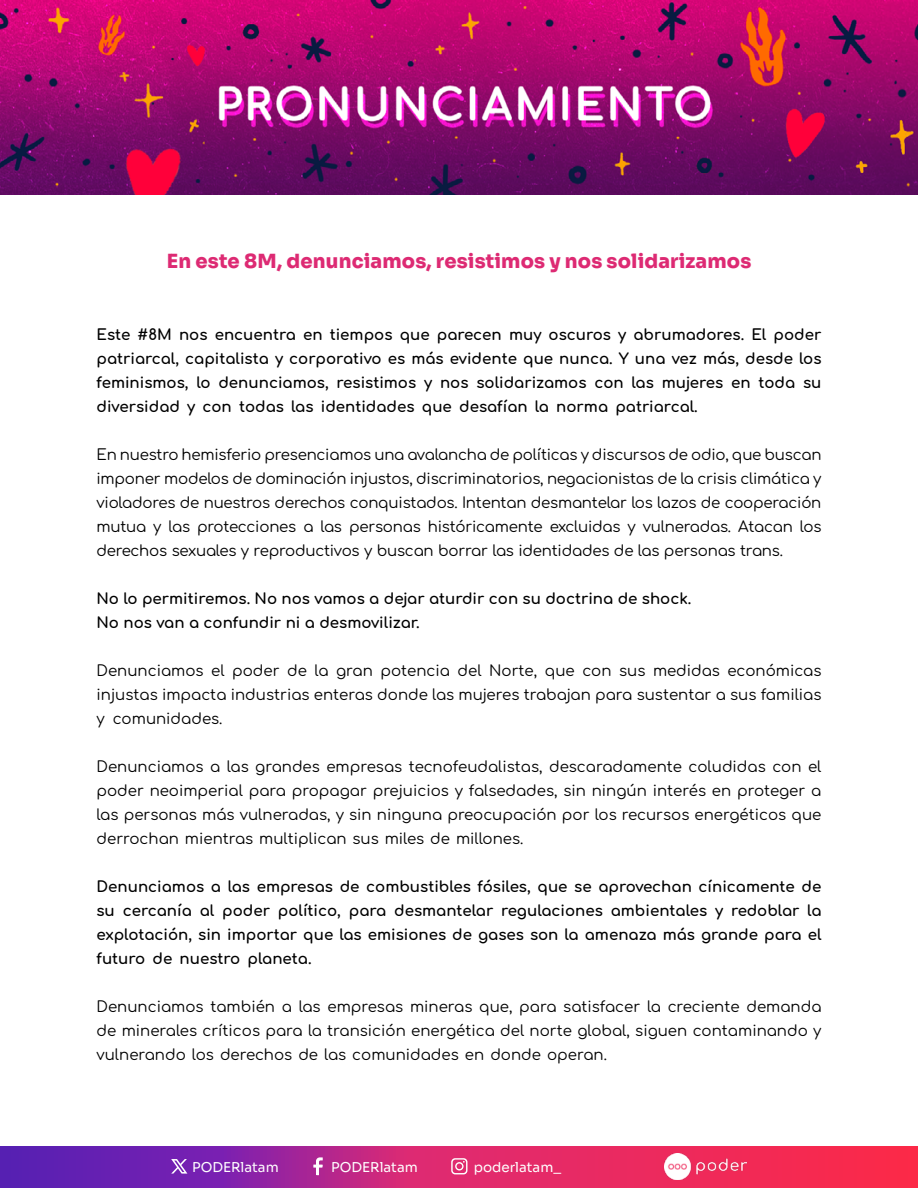
<style>
.page{position:relative;width:918px;height:1188px;background:#fff}
.page>*{position:absolute;margin:0;border:0;box-sizing:border-box;transform-origin:0 0}
.t1{font:800 19.5px "Sora";letter-spacing:.01em;color:#dd2a73}
.t2{font:15px/24px "Comfortaa";color:#000;text-align:justify}
.t3{font:13.5px "Sora";color:#fff}
</style>
<div class="page">
<img style="left:0;top:0;width:918px;height:194px">
<svg style="left:0;top:1147px;width:918px;height:41px;background:#bc267e"></svg>
<img style="left:665px;top:1153px;width:81px;height:26px">
<svg style="left:171px;top:1159px;width:16px;height:15px"></svg>
<svg style="left:313px;top:1157px;width:10px;height:18px"></svg>
<svg style="left:451px;top:1158px;width:16px;height:16px"></svg>
<h1 class="t1" style="left:167px;top:245px;width:586px">En este 8M, denunciamos, resistimos y nos solidarizamos</h1>
<p class="t2" style="left:97px;top:321px;width:727px">Este #8M nos encuentra en tiempos que parecen muy oscuros y abrumadores. El poder patriarcal, capitalista y corporativo es más evidente que nunca. Y una vez más, desde los feminismos, lo denunciamos, resistimos y nos solidarizamos con las mujeres en toda su diversidad y con todas las identidades que desafían la norma patriarcal.</p>
<p class="t2" style="left:97px;top:441px;width:727px">En nuestro hemisferio presenciamos una avalancha de políticas y discursos de odio, que buscan imponer modelos de dominación injustos, discriminatorios, negacionistas de la crisis climática y violadores de nuestros derechos conquistados. Intentan desmantelar los lazos de cooperación mutua y las protecciones a las personas históricamente excluidas y vulneradas. Atacan los derechos sexuales y reproductivos y buscan borrar las identidades de las personas trans.</p>
<p class="t2" style="left:97px;top:585px;width:597px">No lo permitiremos. No nos vamos a dejar aturdir con su doctrina de shock.<br>No nos van a confundir ni a desmovilizar.</p>
<p class="t2" style="left:97px;top:657px;width:727px">Denunciamos el poder de la gran potencia del Norte, que con sus medidas económicas injustas impacta industrias enteras donde las mujeres trabajan para sustentar a sus familias y comunidades.</p>
<p class="t2" style="left:97px;top:753px;width:727px">Denunciamos a las grandes empresas tecnofeudalistas, descaradamente coludidas con el poder neoimperial para propagar prejuicios y falsedades, sin ningún interés en proteger a las personas más vulneradas, y sin ninguna preocupación por los recursos energéticos que derrochan mientras multiplican sus miles de millones.</p>
<p class="t2" style="left:97px;top:873px;width:727px">Denunciamos a las empresas de combustibles fósiles, que se aprovechan cínicamente de su cercanía al poder político, para desmantelar regulaciones ambientales y redoblar la explotación, sin importar que las emisiones de gases son la amenaza más grande para el futuro de nuestro planeta.</p>
<p class="t2" style="left:97px;top:993px;width:727px">Denunciamos también a las empresas mineras que, para satisfacer la creciente demanda de minerales críticos para la transición energética del norte global, siguen contaminando y vulnerando los derechos de las comunidades en donde operan.</p>
<p class="t3" style="left:192px;top:1156px;width:88px">PODERlatam</p>
<p class="t3" style="left:331px;top:1156px;width:88px">PODERlatam</p>
<p class="t3" style="left:474px;top:1156px;width:89px">poderlatam_</p>
</div>
